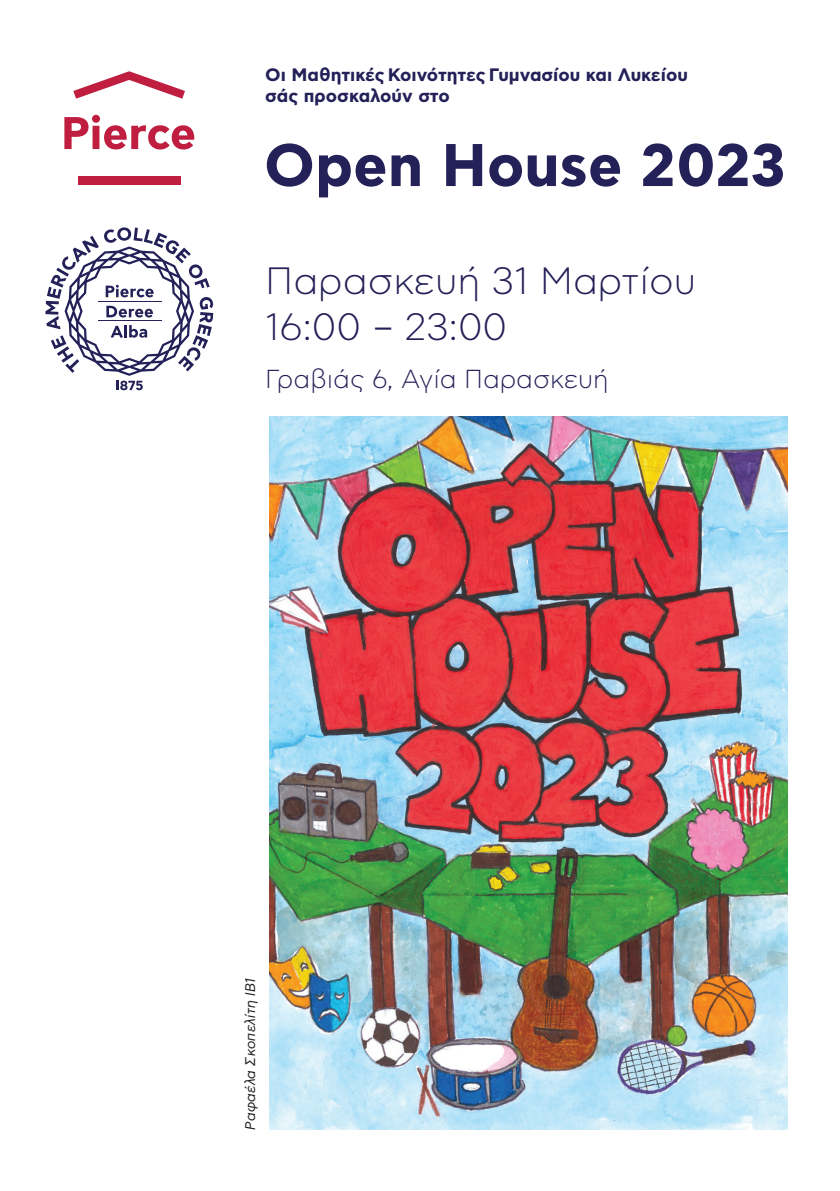
<style>
.page{position:relative;width:840px;height:1191px;background:#fff}
.page>*{position:absolute;margin:0;border:0;box-sizing:border-box;transform-origin:0 0}
.t1{font:700 60px "CF Asty Std";color:#242058}
.t2{font:300 38px "CF Asty Std";color:#242058}
.t3{font:300 26px "CF Asty Std";color:#242058}
.t4{font:700 18px "CF Asty Std";color:#242058}
.Normal__Web{font:italic 14px "CF Asty Std";color:#231f20}
</style>
<div class="page">
<svg style="left:64px;top:115px;width:130px;height:34px"></svg>
<svg style="left:73px;top:71px;width:112px;height:28px"></svg>
<div style="left:78px;top:177px;width:102px;height:8px;background:#bf1e41"></div>
<svg style="left:45px;top:227px;width:168px;height:163px"></svg>
<hr style="left:98px;top:301px;width:63px;height:1px;background:#242058">
<hr style="left:98px;top:320px;width:63px;height:1px;background:#242058">
<img style="left:269px;top:417px;width:518px;height:712px">
<p class="t4" style="left:265px;top:64px;width:424px">Οι Μαθητικές Κοινότητες Γυμνασίου και Λυκείου</p>
<p class="t4" style="left:265px;top:86px;width:186px">σάς προσκαλούν στο</p>
<p class="t1" style="left:263px;top:130px;width:522px">Open House 2023</p>
<p class="t2" style="left:265px;top:260px;width:432px">Παρασκευή 31 Μαρτίου</p>
<p class="t2" style="left:265px;top:306px;width:243px">16:00 – 23:00</p>
<p class="t3" style="left:265px;top:365px;width:345px">Γραβιάς 6, Aγία Παρασκευή</p>
<p class="Normal__Web" style="left:242px;top:1129px;width:153px;rotate:-90deg">Ραφαέλα Σκοπελίτη ΙΒ1</p>
</div>
